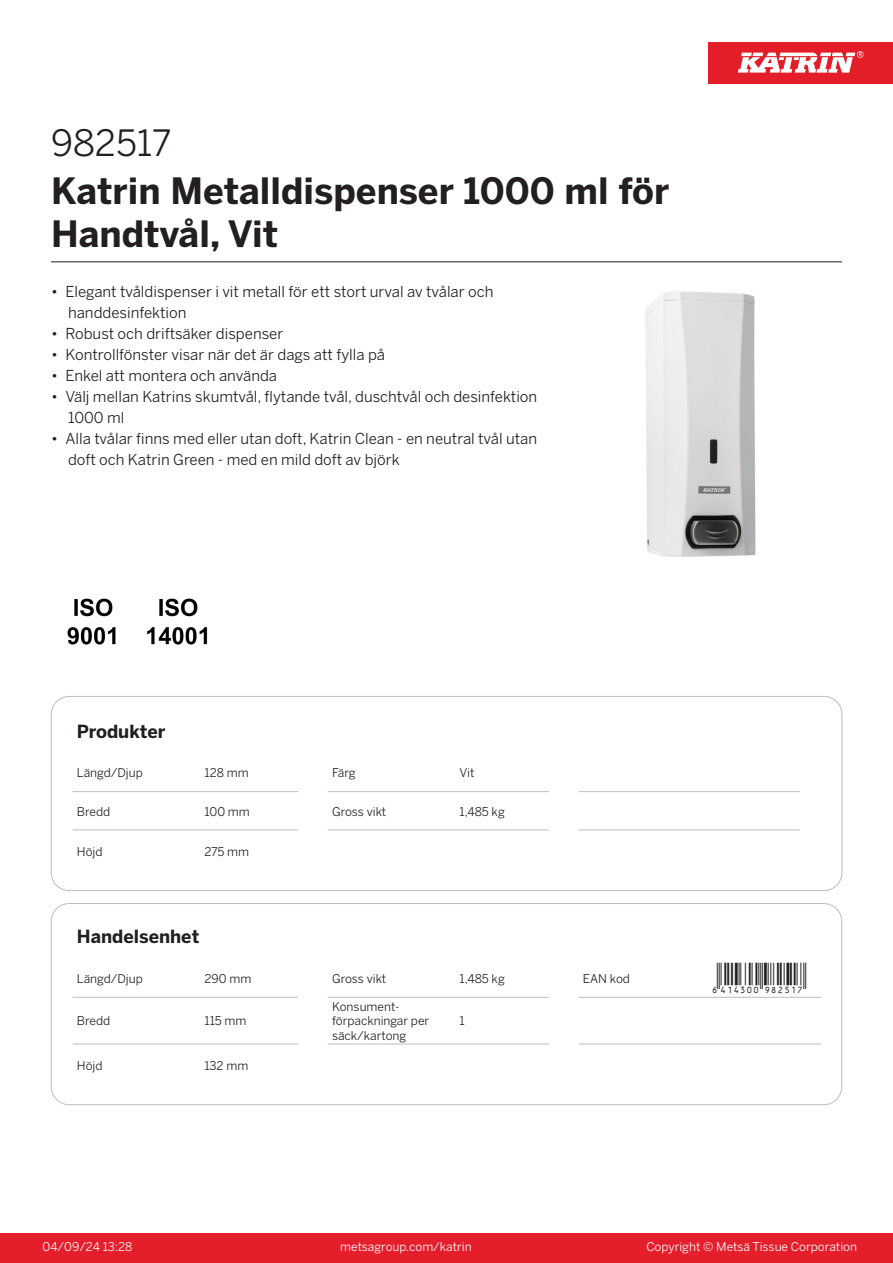
<style>
.page{position:relative;width:893px;height:1263px;background:#fff}
.page>*{position:absolute;margin:0;border:0;box-sizing:border-box;transform-origin:0 0}
.Product_Name{font:700 36px/43.2px "Benton Sans";color:#231f20}
.External_material_co{font:36px "Benton Sans";color:#231f20}
.T_EAN{font:30px "Viisas EAN Matala";color:#231f20}
.T_TableHeader{font:700 18px "Benton Sans";color:#231f20}
.MarketingBullets{font:15px/21px "Benton Sans";color:#231f20}
.T_TableBody{font:12px/14.4px "Benton Sans";color:#231f20}
.t1{font:12px "Benton Sans";color:#fff}
</style>
<div class="page">
<div style="left:0;top:1233px;width:893px;height:30px;background:#e41e2b"></div>
<div style="left:708px;top:43px;width:185px;height:41px;background:#e31e28"></div>
<svg style="left:738px;top:51px;width:126px;height:22px"></svg>
<hr style="left:73px;top:791px;width:127px;height:1px;background:#bcbdc0">
<hr style="left:200px;top:791px;width:98px;height:1px;background:#bcbdc0">
<hr style="left:328px;top:791px;width:127px;height:1px;background:#bcbdc0">
<hr style="left:455px;top:791px;width:94px;height:1px;background:#bcbdc0">
<hr style="left:579px;top:791px;width:127px;height:1px;background:#bcbdc0">
<hr style="left:706px;top:791px;width:94px;height:1px;background:#bcbdc0">
<hr style="left:73px;top:830px;width:127px;height:1px;background:#bcbdc0">
<hr style="left:200px;top:830px;width:98px;height:1px;background:#bcbdc0">
<hr style="left:328px;top:830px;width:127px;height:1px;background:#bcbdc0">
<hr style="left:455px;top:830px;width:94px;height:1px;background:#bcbdc0">
<hr style="left:579px;top:830px;width:127px;height:1px;background:#bcbdc0">
<hr style="left:706px;top:830px;width:94px;height:1px;background:#bcbdc0">
<div style="left:51px;top:696px;width:791px;height:195px;border:1px solid #bcbdc0;border-radius:18px"></div>
<hr style="left:73px;top:997px;width:127px;height:1px;background:#bcbdc0">
<hr style="left:200px;top:997px;width:98px;height:1px;background:#bcbdc0">
<hr style="left:328px;top:997px;width:127px;height:1px;background:#bcbdc0">
<hr style="left:455px;top:997px;width:94px;height:1px;background:#bcbdc0">
<hr style="left:579px;top:997px;width:127px;height:1px;background:#bcbdc0">
<hr style="left:706px;top:997px;width:115px;height:1px;background:#bcbdc0">
<hr style="left:73px;top:1044px;width:127px;height:1px;background:#bcbdc0">
<hr style="left:200px;top:1044px;width:98px;height:1px;background:#bcbdc0">
<hr style="left:328px;top:1044px;width:127px;height:1px;background:#bcbdc0">
<hr style="left:455px;top:1044px;width:94px;height:1px;background:#bcbdc0">
<hr style="left:579px;top:1044px;width:127px;height:1px;background:#bcbdc0">
<hr style="left:706px;top:1044px;width:115px;height:1px;background:#bcbdc0">
<div style="left:51px;top:903px;width:791px;height:202px;border:1px solid #bcbdc0;border-radius:18px"></div>
<img style="left:645px;top:291px;width:111px;height:266px">
<img style="left:67px;top:598px;width:49px;height:47px">
<img style="left:147px;top:598px;width:61px;height:47px">
<hr style="left:51px;top:261px;width:791px;height:1px;background:#231f20">
<p class="External_material_co" style="left:51px;top:121px;width:122px">982517</p>
<p class="Product_Name" style="left:51px;top:170px;width:620px">Katrin Metalldispenser 1000 ml för<br>Handtvål, Vit</p>
<p class="MarketingBullets" style="left:68px;top:281px;width:427px;text-indent:-17px">• Elegant tvåldispenser i vit metall för ett stort urval av tvålar och handdesinfektion</p>
<p class="MarketingBullets" style="left:51px;top:323px;width:234px">• Robust och driftsäker dispenser</p>
<p class="MarketingBullets" style="left:51px;top:344px;width:335px">• Kontrollfönster visar när det är dags att fylla på</p>
<p class="MarketingBullets" style="left:51px;top:365px;width:228px">• Enkel att montera och använda</p>
<p class="MarketingBullets" style="left:68px;top:386px;width:471px;text-indent:-17px">• Välj mellan Katrins skumtvål, flytande tvål, duschtvål och desinfektion<br>1000 ml</p>
<p class="MarketingBullets" style="left:68px;top:428px;width:471px;text-indent:-17px">• Alla tvålar finns med eller utan doft, Katrin Clean - en neutral tvål utan doft och Katrin Green - med en mild doft av björk</p>
<p class="T_TableHeader" style="left:77px;top:720px;width:90px">Produkter</p>
<p class="T_TableBody" style="left:77px;top:766px;width:68px">Längd/Djup</p>
<p class="T_TableBody" style="left:204px;top:766px;width:46px">128 mm</p>
<p class="T_TableBody" style="left:332px;top:766px;width:25px">Färg</p>
<p class="T_TableBody" style="left:460px;top:766px;width:16px">Vit</p>
<p class="T_TableBody" style="left:77px;top:804px;width:35px">Bredd</p>
<p class="T_TableBody" style="left:204px;top:804px;width:47px">100 mm</p>
<p class="T_TableBody" style="left:332px;top:804px;width:56px">Gross vikt</p>
<p class="T_TableBody" style="left:460px;top:804px;width:47px">1,485 kg</p>
<p class="T_TableBody" style="left:77px;top:844px;width:27px">Höjd</p>
<p class="T_TableBody" style="left:204px;top:844px;width:46px">275 mm</p>
<p class="T_TableHeader" style="left:77px;top:925px;width:124px">Handelsenhet</p>
<p class="T_TableBody" style="left:77px;top:971px;width:68px">Längd/Djup</p>
<p class="T_TableBody" style="left:204px;top:971px;width:48px">290 mm</p>
<p class="T_TableBody" style="left:332px;top:971px;width:56px">Gross vikt</p>
<p class="T_TableBody" style="left:460px;top:971px;width:47px">1,485 kg</p>
<p class="T_TableBody" style="left:583px;top:971px;width:49px">EAN kod</p>
<p class="T_EAN" style="left:710px;top:963px;width:97px">*6414300982517*</p>
<p class="T_TableBody" style="left:77px;top:1014px;width:35px">Bredd</p>
<p class="T_TableBody" style="left:204px;top:1014px;width:43px">115 mm</p>
<p class="T_TableBody" style="left:332px;top:999px;width:99px">Konsument&shy;förpackningar per säck/kartong</p>
<p class="T_TableBody" style="left:460px;top:1014px;width:7px">1</p>
<p class="T_TableBody" style="left:77px;top:1058px;width:27px">Höjd</p>
<p class="T_TableBody" style="left:204px;top:1058px;width:45px">132 mm</p>
<p class="t1" style="left:43px;top:1239px;width:91px">04/09/24 13:28</p>
<p class="t1" style="left:340px;top:1239px;width:133px">metsagroup.com/katrin</p>
<p class="t1" style="left:646px;top:1239px;width:212px">Copyright © Metsä Tissue Corporation</p>
</div>
